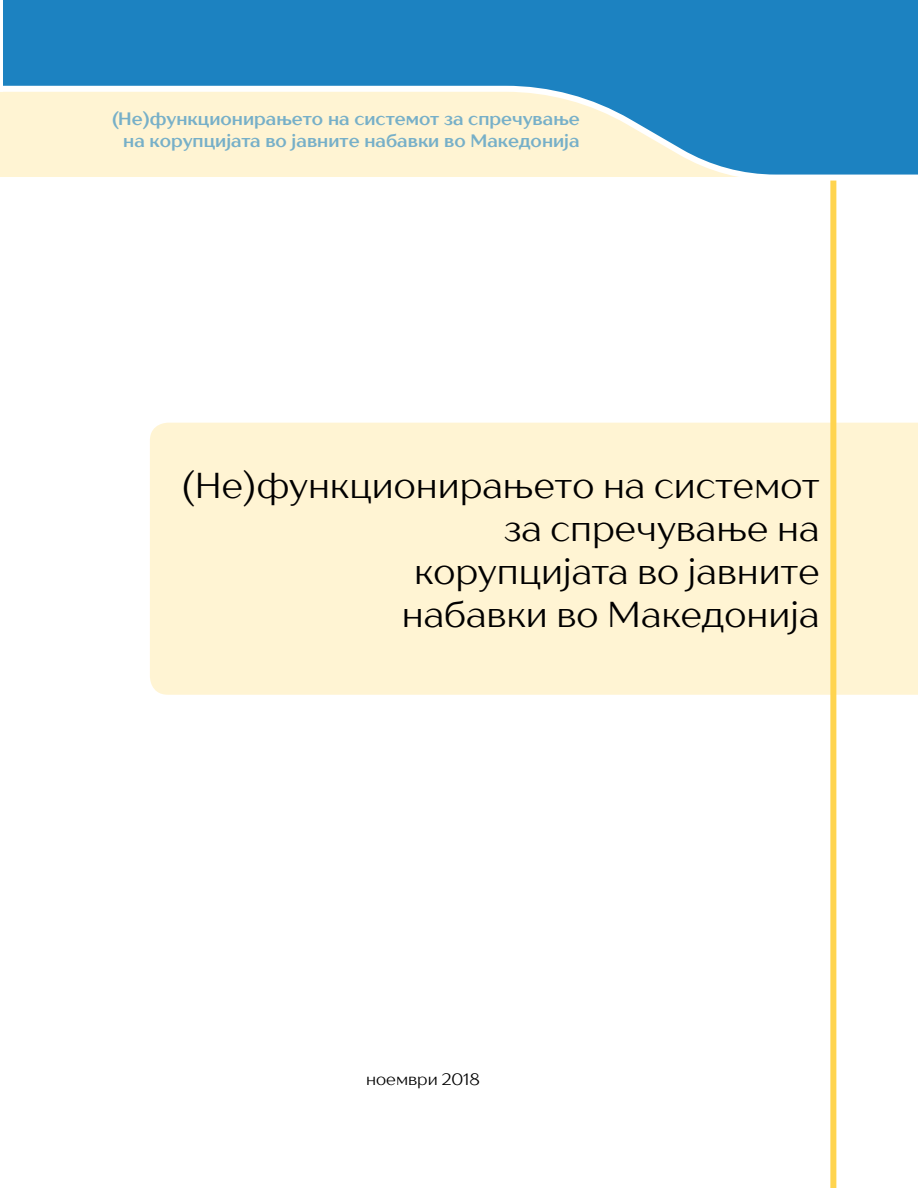
<style>
.page{position:relative;width:918px;height:1188px;background:#fff}
.page>*{position:absolute;margin:0;border:0;box-sizing:border-box;transform-origin:0 0}
.t1{font:36px/43.2px "TT Drugs";color:#000;text-align:right}
.t2{font:700 18px/21.6px "TT Drugs";color:#1c82c1;text-align:right}
.t3{font:16.5px "TT Drugs";color:#000}
</style>
<div class="page">
<div style="left:830px;top:169px;width:6px;height:1019px;background:#ffd44f"></div>
<div style="left:150px;top:423px;width:768px;height:272px;background:#fff4d3"></div>
<svg style="left:0;top:0;width:918px;height:184px;background:#75afcb"></svg>
<p class="t2" style="left:111px;top:108px;width:470px">(Не)функционирањето на системот за спречување на корупцијата во јавните набавки во Македонија</p>
<p class="t1" style="left:181px;top:463px;width:640px">(Не)функционирањето на системот за спречување на<br>корупцијата во јавните<br>набавки во Македонија</p>
<p class="t3" style="left:366px;top:1068px;width:115px">ноември 2018</p>
</div>
